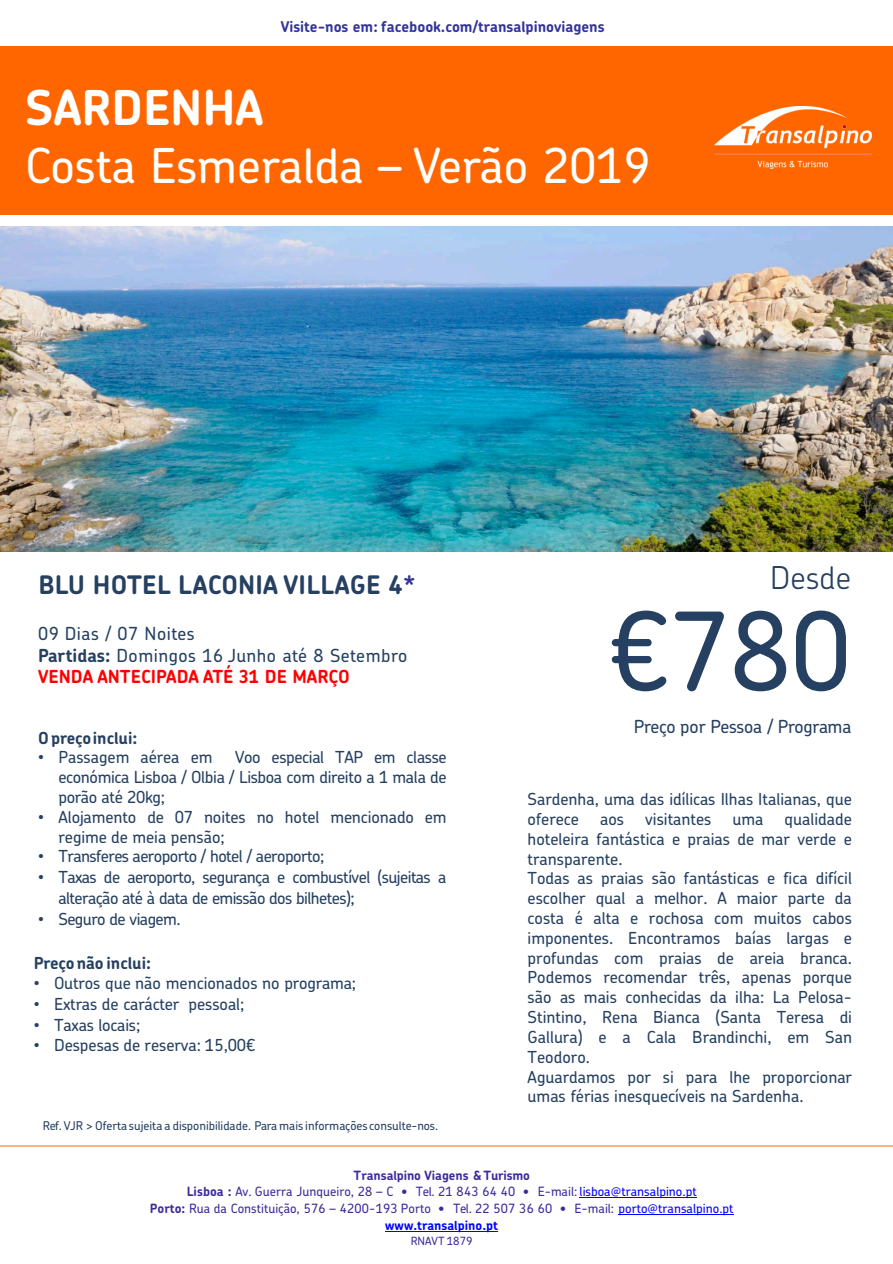
<style>
.page{position:relative;width:893px;height:1264px;background:#fff}
.page>*{position:absolute;margin:0;border:0;box-sizing:border-box;transform-origin:0 0}
.t1{font:500 108px "Chevin Pro";color:#254061}
.t2{font:500 48px "Chevin Pro";color:#fff}
.t3{font:700 48px "Chevin Pro";color:#fff}
.t4{font:300 31.5px "Chevin Pro";letter-spacing:.005em;color:#254061}
.t5{font:700 25.5px "Chevin Pro";letter-spacing:.005em;color:#254061}
.t6{font:500 18px "Chevin Pro";letter-spacing:.025em;color:#254061}
.t7{font:700 18px "Chevin Pro";color:#f00}
.t8{font:500 18px "Chevin Pro";letter-spacing:-.015em;color:#254061}
.t9{font:500 16.5px/19.8px "Chevin Pro";letter-spacing:-.005em;color:#254061}
.t10{font:500 16.5px/20.9px "Chevin Pro";letter-spacing:-.035em;color:#254061}
.t11{font:700 16.5px "Chevin Pro";letter-spacing:-.005em;color:#254061}
.t12{font:700 15px "Chevin Pro";color:#339}
.t13{font:500 12.75px "Chevin Pro";color:#3c2b98}
.t14{font:700 12.75px "Chevin Pro";letter-spacing:-.005em;color:#3c2b98}
.t15{font:700 12.75px "Chevin Pro";color:#00f}
.t16{font:500 12px "Chevin Pro";color:#254061}
.t17{font:500 11.4px "Chevin Pro";letter-spacing:.005em;color:#3c2b98}
.s1{color:#339}
.s2{font-weight:700}
.s3{font-family:"Arial";font-weight:400}
.s4{color:#00f}
</style>
<div class="page">
<div style="left:0;top:46px;width:892px;height:169px;background:#f60"></div>
<img style="left:714px;top:107px;width:157px;height:61px">
<hr style="left:579px;top:1196px;width:117px;height:1px;background:#00f">
<hr style="left:618px;top:1213px;width:115px;height:1px;background:#00f">
<hr style="left:385px;top:1230px;width:113px;height:1px;background:#00f">
<hr style="left:0;top:1145px;width:892px;height:1px;background:#f60">
<img style="left:0;top:226px;width:892px;height:325px">
<p class="t12" style="left:281px;top:17px;width:325px">Visite-nos em: facebook.com/transalpinoviagens</p>
<p class="t3" style="left:25px;top:76px;width:240px">SARDENHA</p>
<p class="t2" style="left:25px;top:133px;width:627px">Costa Esmeralda – Verão 2019</p>
<p class="t5" style="left:38px;top:568px;width:378px">BLU HOTEL LACONIA VILLAGE 4<span class="s1">*</span></p>
<p class="t4" style="left:770px;top:556px;width:82px">Desde</p>
<p class="t1" style="left:609px;top:579px;width:243px">€780</p>
<p class="t8" style="left:633px;top:714px;width:219px">Preço por Pessoa / Programa</p>
<p class="t6" style="left:38px;top:621px;width:158px">09 Dias / 07 Noites</p>
<p class="t6" style="left:38px;top:643px;width:371px"><span class="s2">Partidas:</span> Domingos 16 Junho até 8 Setembro</p>
<p class="t7" style="left:38px;top:665px;width:313px">VENDA ANTECIPADA ATÉ 31 DE MARÇO</p>
<p class="t11" style="left:38px;top:726px;width:101px">Opreçoinclui:</p>
<p class="t9" style="left:38px;top:746px;width:176px"><span class="s3">•</span> Passagem aérea em</p>
<p class="t9" style="left:58px;top:746px;width:390px;text-align:justify;text-indent:177px">Voo especial TAP em classe económica Lisboa / Olbia / Lisboa com direito a 1 mala de porão até 20kg;</p>
<p class="t9" style="left:58px;top:806px;width:389px;text-indent:-20px"><span class="s3">•</span> Alojamento de 07 noites no hotel mencionado em regime de meia pensão;</p>
<p class="t10" style="left:38px;top:845px;width:288px"><span class="s3">•</span> Transferes aeroporto / hotel / aeroporto;</p>
<p class="t10" style="left:58px;top:865px;width:389px;text-indent:-20px"><span class="s3">•</span> Taxas de aeroporto, segurança e combustível (sujeitas a alteração até à data de emissão dos bilhetes);</p>
<p class="t10" style="left:38px;top:907px;width:144px"><span class="s3">•</span> Seguro de viagem.</p>
<p class="t11" style="left:34px;top:952px;width:119px">Preçonão inclui:</p>
<p class="t9" style="left:34px;top:972px;width:324px"><span class="s3">•</span> Outros que não mencionados no programa;</p>
<p class="t9" style="left:34px;top:993px;width:212px"><span class="s3">•</span> Extras de carácter pessoal;</p>
<p class="t9" style="left:34px;top:1014px;width:108px"><span class="s3">•</span> Taxas locais;</p>
<p class="t9" style="left:34px;top:1034px;width:223px"><span class="s3">•</span> Despesas de reserva: 15,00€</p>
<p class="t9" style="left:527px;top:788px;width:326px">Sardenha, uma das idílicas Ilhas Italianas, que oferece</p>
<p class="t9" style="left:527px;top:808px;width:326px;text-align:justify;text-indent:257px">qualidade hoteleira fantástica e praias de mar verde e transparente.</p>
<p class="t9" style="left:527px;top:867px;width:326px;text-align:justify">Todas as praias são fantásticas e fica difícil escolher qual a melhor. A maior parte da costa é alta e rochosa com muitos cabos imponentes. Encontramos baías largas e profundas com praias de areia branca.<br>Podemos recomendar três, apenas porque são as mais conhecidas da ilha: La Pelosa-Stintino, Rena Bianca (Santa Teresa di Gallura) e a Cala Brandinchi, em San Teodoro.</p>
<p class="t9" style="left:527px;top:1065px;width:326px">Aguardamos por si para lhe proporcionar umas férias inesquecíveis na Sardenha.</p>
<p class="t9" style="left:600px;top:808px;width:25px">aos</p>
<p class="t9" style="left:645px;top:808px;width:68px">visitantes</p>
<p class="t9" style="left:732px;top:808px;width:33px">uma</p>
<p class="t16" style="left:43px;top:1117px;width:397px">Ref. VJR &gt; Oferta sujeita a disponibilidade. Para mais informações consulte-nos.</p>
<p class="t14" style="left:353px;top:1166px;width:178px">Transalpino Viagens &amp; Turismo</p>
<p class="t13" style="left:187px;top:1182px;width:511px"><span class="s2">Lisboa :</span> Av. Guerra Junqueiro, 28 – C <span class="s2">•</span> Tel. 21 843 64 40 <span class="s2">•</span> E-mail: <span class="s4">lisboa@transalpino.pt</span></p>
<p class="t13" style="left:150px;top:1199px;width:585px"><span class="s2">Porto:</span> Rua da Constituição, 576 – 4200-193 Porto <span class="s2">•</span> Tel. 22 507 36 60 <span class="s2">•</span> E-mail: <span class="s4">porto@transalpino.pt</span></p>
<p class="t15" style="left:385px;top:1216px;width:114px">www.transalpino.pt</p>
<p class="t17" style="left:410px;top:1233px;width:63px">RNAVT 1879</p>
</div>
